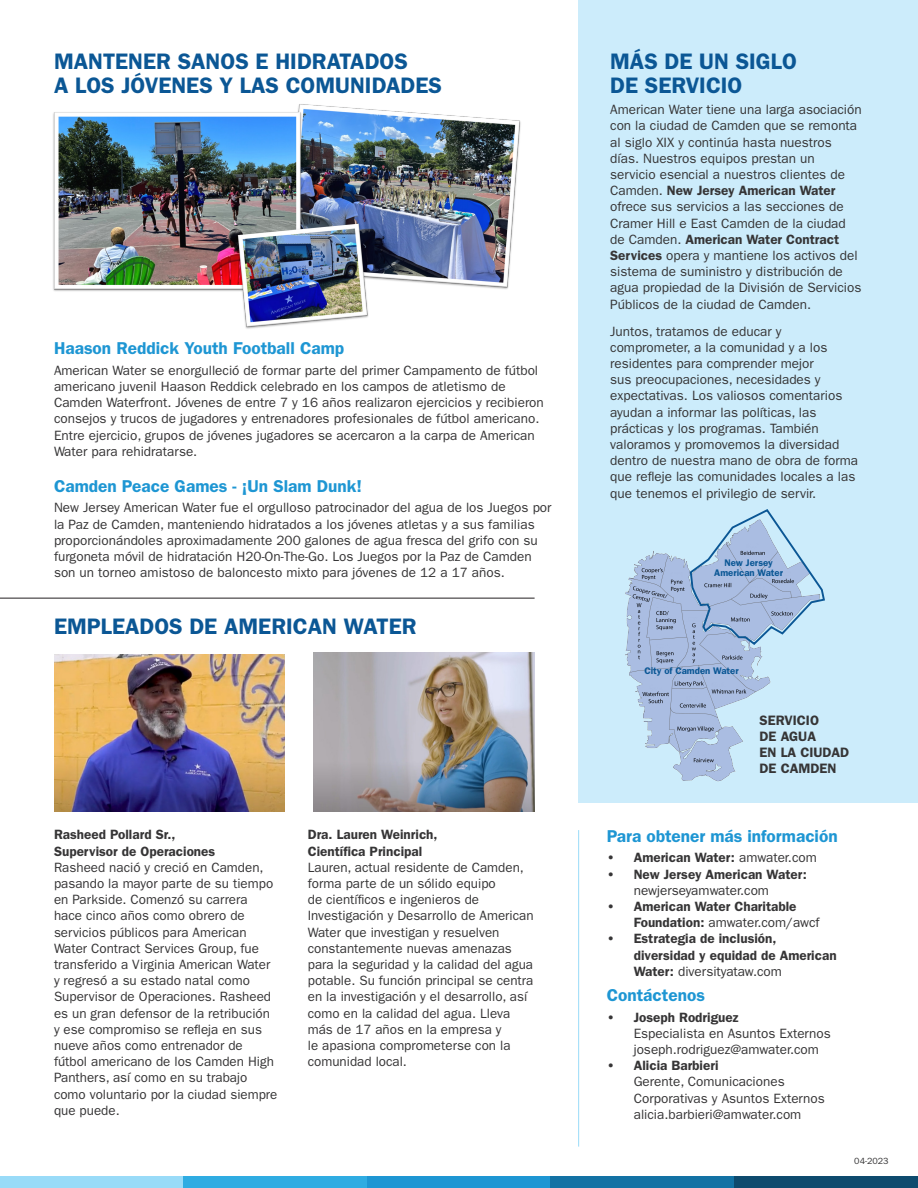
<style>
.page{position:relative;width:918px;height:1188px;background:#fff}
.page>*{position:absolute;margin:0;border:0;box-sizing:border-box;transform-origin:0 0}
.t1{font:600 22.5px/24px "ITC Franklin Gothic Std";color:#0b5795}
.Subhead{font:600 17.25px "ITC Franklin Gothic Std";color:#1e96d3}
.Subhead-2{font:600 13.65px/16px "ITC Franklin Gothic Std";color:#363536}
.Body_Copy{font:13.5px/16.2px "ITC Franklin Gothic Std";color:#363536}
.Body_Copy-2{font:600 13.5px/16.2px "ITC Franklin Gothic Std";color:#363536}
.t2{font:600 9.6px/9.6px "ITC Franklin Gothic Std";color:#0b5795;text-align:center}
.Body_Copy-3{font:9px "ITC Franklin Gothic Std";color:#363536}
.s1{font-weight:600}
.s2{font-weight:400}
</style>
<div class="page">
<div style="left:578px;top:0;width:340px;height:802px;background:#ccecfb"></div>
<div style="left:0;top:1176px;width:183px;height:12px;background:#99dbf8"></div>
<div style="left:183px;top:1176px;width:184px;height:12px;background:#2face2"></div>
<div style="left:367px;top:1176px;width:184px;height:12px;background:#1e96d3"></div>
<div style="left:551px;top:1176px;width:183px;height:12px;background:#1372a4"></div>
<div style="left:734px;top:1176px;width:184px;height:12px;background:#0e4b6e"></div>
<img style="left:53px;top:104px;width:468px;height:225px">
<img style="left:625px;top:551px;width:146px;height:231px">
<svg style="left:688px;top:509px;width:137px;height:137px"></svg>
<img style="left:54px;top:654px;width:231px;height:158px">
<img style="left:313px;top:652px;width:222px;height:160px">
<hr style="left:0;top:598px;width:535px;height:1px;background:#231f20">
<hr style="left:578px;top:830px;width:1px;height:317px;background:#99dbf8">
<p class="t1" style="left:54px;top:50px;width:389px">MANTENER SANOS E HIDRATADOS<br>A LOS JÓVENES Y LAS COMUNIDADES</p>
<p class="Subhead" style="left:54px;top:338px;width:292px">Haason Reddick Youth Football Camp</p>
<p class="Body_Copy" style="left:54px;top:362px;width:491px">American Water se enorgulleció de formar parte del primer Campamento de fútbol americano juvenil Haason Reddick celebrado en los campos de atletismo de Camden Waterfront. Jóvenes de entre 7 y 16 años realizaron ejercicios y recibieron consejos y trucos de jugadores y entrenadores profesionales de fútbol americano.<br>Entre ejercicio, grupos de jóvenes jugadores se acercaron a la carpa de American Water para rehidratarse.</p>
<p class="Subhead" style="left:54px;top:476px;width:309px">Camden Peace Games - ¡Un Slam Dunk!</p>
<p class="Body_Copy" style="left:54px;top:500px;width:499px">New Jersey American Water fue el orgulloso patrocinador del agua de los Juegos por la Paz de Camden, manteniendo hidratados a los jóvenes atletas y a sus familias proporcionándoles aproximadamente 200 galones de agua fresca del grifo con su furgoneta móvil de hidratación H20-On-The-Go. Los Juegos por la Paz de Camden son un torneo amistoso de baloncesto mixto para jóvenes de 12 a 17 años.</p>
<p class="t1" style="left:54px;top:614px;width:364px">EMPLEADOS DE AMERICAN WATER</p>
<p class="Body_Copy-2" style="left:54px;top:827px;width:163px">Rasheed Pollard Sr.,<br>Supervisor de Operaciones</p>
<p class="Body_Copy" style="left:54px;top:859px;width:225px">Rasheed nació y creció en Camden, pasando la mayor parte de su tiempo en Parkside. Comenzó su carrera hace cinco años como obrero de servicios públicos para American<br>Water Contract Services Group, fue transferido a Virginia American Water y regresó a su estado natal como<br>Supervisor de Operaciones. Rasheed es un gran defensor de la retribución y ese compromiso se refleja en sus nueve años como entrenador de fútbol americano de los Camden High<br>Panthers, así como en su trabajo como voluntario por la ciudad siempre que puede.</p>
<p class="Body_Copy-2" style="left:308px;top:827px;width:131px">Dra. Lauren Weinrich,<br>Científica Principal</p>
<p class="Body_Copy" style="left:308px;top:859px;width:227px">Lauren, actual residente de Camden, forma parte de un sólido equipo<br>de científicos e ingenieros de Investigación y Desarrollo de American Water que investigan y resuelven constantemente nuevas amenazas para la seguridad y la calidad del agua potable. Su función principal se centra en la investigación y el desarrollo, así como en la calidad del agua. Lleva más de 17 años en la empresa y<br>le apasiona comprometerse con la comunidad local.</p>
<p class="t1" style="left:610px;top:50px;width:188px">MÁS DE UN SIGLO<br>DE SERVICIO</p>
<p class="Body_Copy" style="left:610px;top:102px;width:253px">American Water tiene una larga asociación con la ciudad de Camden que se remonta al siglo XIX y continúa hasta nuestros días. Nuestros equipos prestan un servicio esencial a nuestros clientes de Camden. <span class="s1">New Jersey American Water </span>ofrece sus servicios a las secciones de Cramer Hill e East Camden de la ciudad de Camden. <span class="s1">American Water Contract Services</span> opera y mantiene los activos del sistema de suministro y distribución de agua propiedad de la División de Servicios Públicos de la ciudad de Camden.</p>
<p class="Body_Copy" style="left:610px;top:323px;width:250px">Juntos, tratamos de educar y comprometer, a la comunidad y a los residentes para comprender mejor<br>sus preocupaciones, necesidades y expectativas. Los valiosos comentarios ayudan a informar las políticas, las prácticas y los programas. También valoramos y promovemos la diversidad dentro de nuestra mano de obra de forma que refleje las comunidades locales a las que tenemos el privilegio de servir.</p>
<p class="t2" style="left:714px;top:558px;width:70px">New Jersey<br>American Water</p>
<p class="t2" style="left:644px;top:666px;width:96px">City of Camden Water</p>
<p class="Subhead-2" style="left:760px;top:712px;width:91px">SERVICIO<br>DE AGUA<br>EN LA CIUDAD<br>DE CAMDEN</p>
<p class="Subhead" style="left:607px;top:826px;width:233px">Para obtener más información</p>
<p class="Body_Copy-2" style="left:607px;top:850px;width:212px">• American Water: <span class="s2">amwater.com</span></p>
<p class="Body_Copy-2" style="left:634px;top:866px;width:175px;text-indent:-27px">• New Jersey American Water: <span class="s2">newjerseyamwater.com</span></p>
<p class="Body_Copy-2" style="left:634px;top:898px;width:187px;text-indent:-27px">• American Water Charitable<br>Foundation: <span class="s2">amwater.com/awcf</span></p>
<p class="Body_Copy-2" style="left:634px;top:931px;width:204px;text-indent:-27px">• Estrategia de inclusión, diversidad y equidad de American<br>Water: <span class="s2">diversityataw.com</span></p>
<p class="Subhead" style="left:607px;top:985px;width:100px">Contáctenos</p>
<p class="Body_Copy" style="left:634px;top:1009px;width:199px;text-indent:-27px"><span class="s1">• Joseph Rodriguez<br></span>Especialista en Asuntos Externos joseph.rodriguez@amwater.com</p>
<p class="Body_Copy" style="left:634px;top:1058px;width:193px;text-indent:-27px"><span class="s1">• Alicia Barbieri<br></span>Gerente, Comunicaciones<br>Corporativas y Asuntos Externos alicia.barbieri@amwater.com</p>
<p class="Body_Copy-3" style="left:854px;top:1156px;width:36px">04-2023</p>
</div>
